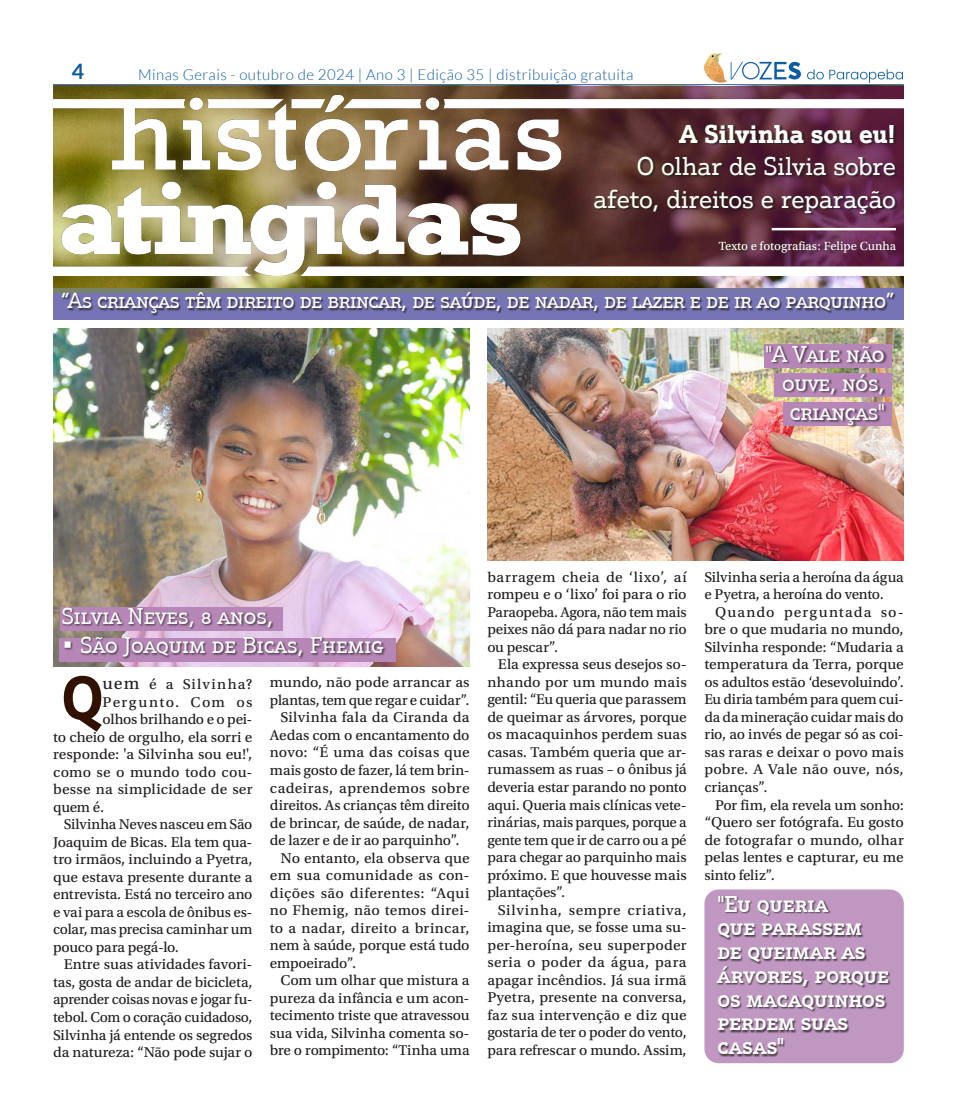
<style>
.page{position:relative;width:957px;height:1117px;background:#fff}
.page>*{position:absolute;margin:0;border:0;box-sizing:border-box;transform-origin:0 0}
.Entrevista_corpo{font:700 59.12px "Justus Pro";color:#301100}
.olho_histórias_atingidas{font:25px/32.5px "Justus Pro";letter-spacing:-.01em;color:#fff;text-align:right}
.Entrevista_corpo-2{font:500 22.25px/23.8px "Justus Pro";color:#fff}
.Perfil_Histórias_Atingidas{font:22.25px/29px "Justus Pro";color:#fff;text-align:right}
.Perfil_Histórias_Atingidas-2{font:21.25px "Justus Pro";letter-spacing:-.02em;color:#fff}
.t1{font:700 21.25px "Lato";color:#0f5ba0}
.Entrevista_corpo-3{font:15px/17.5px "Utopia Std Capt";letter-spacing:-.01em;color:#231f20;text-align:justify}
.t2{font:300 15px "Lato";letter-spacing:.03em;color:#0f5ba0}
.Entrevista_corpo-4{font:15px "Utopia Std Capt";letter-spacing:.015em;color:#231f20}
.Entrevista_corpo-5{font:15px "Utopia Std Capt";letter-spacing:.085em;color:#231f20}
.Entrevista_corpo-6{font:15px "Utopia Std Capt";letter-spacing:.09em;color:#231f20}
.corpo_do_texto_-_Livre{font:12.5px "Utopia Std Capt";color:#fff}
.s1{font-weight:700}
.s2{font-size:17.5px}
</style>
<div class="page">
<hr style="left:53px;top:84px;width:851px;height:3px;background:#0f5ba0">
<svg style="left:807px;top:69px;width:96px;height:14px"></svg>
<svg style="left:704px;top:54px;width:97px;height:29px"></svg>
<div style="left:704px;top:889px;width:200px;height:173px;background:#c097c1;border-radius:14px"></div>
<img style="left:487px;top:329px;width:417px;height:231px">
<img style="left:53px;top:328px;width:416px;height:338px">
<div style="left:60px;top:638px;width:336px;height:23px;background:#b686b7"></div>
<div style="left:53px;top:288px;width:850px;height:32px;background:#7774b6"></div>
<img style="left:53px;top:86px;width:792px;height:206px">
<img style="left:53px;top:96px;width:851px;height:179px">
<div style="left:62px;top:292px;width:834px;height:24px;background:#231f20;opacity:.75"></div>
<div style="left:62px;top:607px;width:325px;height:52px;background:#231f20;opacity:.75"></div>
<div style="left:783px;top:402px;width:108px;height:23px;background:#b686b7"></div>
<div style="left:774px;top:374px;width:117px;height:23px;background:#b686b7"></div>
<div style="left:764px;top:344px;width:127px;height:23px;background:#b686b7"></div>
<div style="left:766px;top:345px;width:121px;height:83px;background:#231f20;opacity:.75"></div>
<div style="left:717px;top:895px;width:174px;height:161px;background:#231f20;opacity:.75"></div>
<h3 class="t1" style="left:72px;top:59px;width:14px">4</h3>
<p class="t2" style="left:138px;top:66px;width:497px">Minas Gerais - outubro de 2024 | Ano 3 | Edição 35 | distribuição gratuita</p>
<p class="olho_histórias_atingidas" style="left:593px;top:117px;width:304px"><span class="s1">A Silvinha sou eu!<br></span>O olhar de Silvia sobre afeto, direitos e reparação</p>
<p class="corpo_do_texto_-_Livre" style="left:719px;top:239px;width:179px">Texto e fotografias: Felipe Cunha</p>
<p class="Perfil_Histórias_Atingidas-2" style="left:61px;top:287px;width:835px">“As crianças têm direito de brincar, de saúde, de nadar, de lazer e de ir ao parquinho”</p>
<p class="Perfil_Histórias_Atingidas" style="left:765px;top:338px;width:121px">"A Vale não ouve, nós, crianças"</p>
<p class="Perfil_Histórias_Atingidas" style="left:61px;top:601px;width:213px">Silvia Neves, 8 anos,</p>
<p class="Perfil_Histórias_Atingidas" style="left:61px;top:630px;width:324px">• São Joaquim de Bicas, Fhemig</p>
<p class="Entrevista_corpo" style="left:62px;top:659px;width:43px">Q</p>
<p class="Entrevista_corpo-5" style="left:103px;top:676px;width:151px"><span class="s2">uem</span> é a Silvinha?</p>
<p class="Entrevista_corpo-6" style="left:103px;top:693px;width:151px">Pergunto. Com os</p>
<p class="Entrevista_corpo-3" style="left:103px;top:710px;width:151px">olhos brilhando e o pei-</p>
<p class="Entrevista_corpo-3" style="left:53px;top:728px;width:201px">to cheio de orgulho, ela sorri e</p>
<p class="Entrevista_corpo-3" style="left:53px;top:745px;width:201px">responde: 'a Silvinha sou eu!',</p>
<p class="Entrevista_corpo-3" style="left:53px;top:763px;width:201px">como se o mundo todo cou-</p>
<p class="Entrevista_corpo-4" style="left:53px;top:781px;width:201px">besse na simplicidade de ser</p>
<p class="Entrevista_corpo-3" style="left:53px;top:798px;width:52px">quem é.</p>
<p class="Entrevista_corpo-3" style="left:53px;top:815px;width:201px;text-indent:11px">Silvinha Neves nasceu em São Joaquim de Bicas. Ela tem qua&shy;tro irmãos, incluindo a Pyetra, que estava presente durante a entrevista. Está no terceiro ano e vai para a escola de ônibus es&shy;colar, mas precisa caminhar um pouco para pegá-lo.</p>
<p class="Entrevista_corpo-3" style="left:53px;top:955px;width:201px;text-indent:11px">Entre suas atividades favori&shy;tas, gosta de andar de bicicleta, aprender coisas novas e jogar fu&shy;tebol. Com o coração cuidadoso, Silvinha já entende os segredos da natureza: “Não pode sujar o</p>
<p class="Entrevista_corpo-3" style="left:270px;top:674px;width:201px">mundo, não pode arrancar as plantas, tem que regar e cuidar”.</p>
<p class="Entrevista_corpo-3" style="left:270px;top:709px;width:201px;text-indent:11px">Silvinha fala da Ciranda da Aedas com o encantamento do novo: “É uma das coisas que mais gosto de fazer, lá tem brin&shy;cadeiras, aprendemos sobre direitos. As crianças têm direito de brincar, de saúde, de nadar, de lazer e de ir ao parquinho”.</p>
<p class="Entrevista_corpo-3" style="left:270px;top:849px;width:201px;text-indent:11px">No entanto, ela observa que em sua comunidade as con&shy;dições são diferentes: “Aqui no Fhemig, não temos direi&shy;to a nadar, direito a brincar, nem à saúde, porque está tudo empoeirado”.</p>
<p class="Entrevista_corpo-3" style="left:270px;top:971px;width:201px;text-indent:11px">Com um olhar que mistura a pureza da infância e um acon&shy;tecimento triste que atravessou sua vida, Silvinha comenta so&shy;bre o rompimento: “Tinha uma</p>
<p class="Entrevista_corpo-3" style="left:487px;top:568px;width:201px">barragem cheia de ‘lixo’, aí rompeu e o ‘lixo’ foi para o rio Paraopeba. Agora, não tem mais peixes não dá para nadar no rio ou pescar”.</p>
<p class="Entrevista_corpo-3" style="left:487px;top:656px;width:201px;text-indent:11px">Ela expressa seus desejos so&shy;nhando por um mundo mais gentil: “Eu queria que parassem de queimar as árvores, porque os macaquinhos perdem suas casas. Também queria que ar&shy;rumassem as ruas – o ônibus já deveria estar parando no ponto aqui. Queria mais clínicas vete&shy;rinárias, mais parques, porque a gente tem que ir de carro ou a pé para chegar ao parquinho mais próximo. E que houvesse mais plantações”.</p>
<p class="Entrevista_corpo-3" style="left:487px;top:901px;width:201px;text-indent:11px">Silvinha, sempre criativa, imagina que, se fosse uma su&shy;per-heroína, seu superpoder seria o poder da água, para apagar incêndios. Já sua irmã Pyetra, presente na conversa, faz sua intervenção e diz que gostaria de ter o poder do vento, para refrescar o mundo. Assim,</p>
<p class="Entrevista_corpo-3" style="left:704px;top:568px;width:201px">Silvinha seria a heroína da água e Pyetra, a heroína do vento.</p>
<p class="Entrevista_corpo-3" style="left:704px;top:603px;width:201px;text-indent:11px">Quando perguntada so&shy;bre o que mudaria no mundo, Silvinha responde: “Mudaria a temperatura da Terra, porque os adultos estão ‘desevoluindo’.<br>Eu diria também para quem cui&shy;da da mineração cuidar mais do rio, ao invés de pegar só as coi&shy;sas raras e deixar o povo mais pobre. A Vale não ouve, nós, crianças”.</p>
<p class="Entrevista_corpo-3" style="left:704px;top:796px;width:201px;text-indent:11px">Por fim, ela revela um sonho: “Quero ser fotógrafa. Eu gosto de fotografar o mundo, olhar pelas lentes e capturar, eu me sinto feliz”.</p>
<p class="Entrevista_corpo-2" style="left:717px;top:891px;width:173px">"Eu queria<br>que parassem de queimar as árvores, porque os macaquinhos perdem suas casas"</p>
</div>
